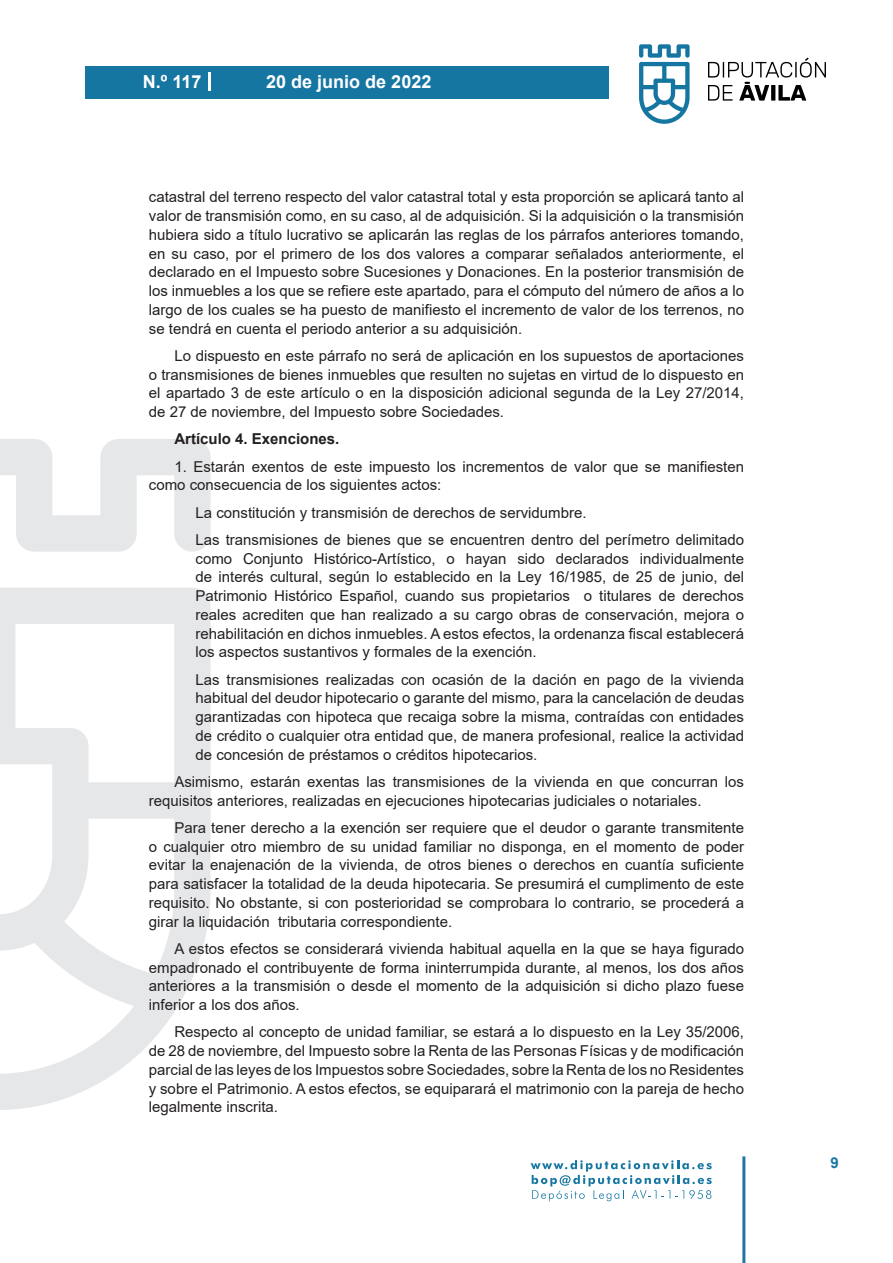
<style>
.page{position:relative;width:893px;height:1263px;background:#fff}
.page>*{position:absolute;margin:0;border:0;box-sizing:border-box;transform-origin:0 0}
.t1{font:700 18px "Arial";color:#fff}
.t2{font:15px/18.8px "Arial";color:#231f20;text-align:justify}
.t3{font:700 15px "Arial";color:#231f20}
.t4{font:700 15px "Arial";color:#1d76a4}
</style>
<div class="page">
<svg style="left:531px;top:1160px;width:181px;height:41px"></svg>
<div style="left:85px;top:66px;width:523px;height:33px;background:#1676a2"></div>
<svg style="left:639px;top:44px;width:51px;height:80px"></svg>
<svg style="left:708px;top:58px;width:118px;height:43px"></svg>
<hr style="left:742px;top:1156px;width:3px;height:107px;background:#1d76a4">
<svg style="left:208px;top:72px;width:2px;height:18px"></svg>
<svg style="left:0;top:439px;width:211px;height:671px"></svg>
<p class="t1" style="left:143px;top:69px;width:60px">N.º 117</p>
<p class="t1" style="left:266px;top:69px;width:167px">20 de junio de 2022</p>
<p class="t2" style="left:149px;top:188px;width:597px">catastral del terreno respecto del valor catastral total y esta proporción se aplicará tanto al valor de transmisión como, en su caso, al de adquisición. Si la adquisición o la transmisión hubiera sido a título lucrativo se aplicarán las reglas de los párrafos anteriores tomando, en su caso, por el primero de los dos valores a comparar señalados anteriormente, el declarado en el Impuesto sobre Sucesiones y Donaciones. En la posterior transmisión de los inmuebles a los que se refiere este apartado, para el cómputo del número de años a lo largo de los cuales se ha puesto de manifiesto el incremento de valor de los terrenos, no se tendrá en cuenta el periodo anterior a su adquisición.</p>
<p class="t2" style="left:149px;top:346px;width:597px;text-indent:26px">Lo dispuesto en este párrafo no será de aplicación en los supuestos de aportaciones o transmisiones de bienes inmuebles que resulten no sujetas en virtud de lo dispuesto en el apartado 3 de este artículo o en la disposición adicional segunda de la Ley 27/2014, de 27 de noviembre, del Impuesto sobre Sociedades.</p>
<p class="t3" style="left:174px;top:428px;width:167px">Artículo 4. Exenciones.</p>
<p class="t2" style="left:149px;top:457px;width:597px;text-indent:26px">1. Estarán exentos de este impuesto los incrementos de valor que se manifiesten como consecuencia de los siguientes actos:</p>
<p class="t2" style="left:196px;top:499px;width:550px;line-height:27.3px">La constitución y transmisión de derechos de servidumbre.<br>Las transmisiones de bienes que se encuentren dentro del perímetro delimitado</p>
<p class="t2" style="left:196px;top:549px;width:550px">como Conjunto Histórico-Artístico, o hayan sido declarados individualmente de interés cultural, según lo establecido en la Ley 16/1985, de 25 de junio, del Patrimonio Histórico Español, cuando sus propietarios o titulares de derechos reales acrediten que han realizado a su cargo obras de conservación, mejora o rehabilitación en dichos inmuebles. A estos efectos, la ordenanza fiscal establecerá los aspectos sustantivos y formales de la exención.</p>
<p class="t2" style="left:196px;top:670px;width:550px">Las transmisiones realizadas con ocasión de la dación en pago de la vivienda habitual del deudor hipotecario o garante del mismo, para la cancelación de deudas garantizadas con hipoteca que recaiga sobre la misma, contraídas con entidades de crédito o cualquier otra entidad que, de manera profesional, realice la actividad de concesión de préstamos o créditos hipotecarios.</p>
<p class="t2" style="left:149px;top:772px;width:597px;text-indent:26px">Asimismo, estarán exentas las transmisiones de la vivienda en que concurran los requisitos anteriores, realizadas en ejecuciones hipotecarias judiciales o notariales.</p>
<p class="t2" style="left:149px;top:818px;width:597px;text-indent:26px">Para tener derecho a la exención ser requiere que el deudor o garante transmitente o cualquier otro miembro de su unidad familiar no disponga, en el momento de poder evitar la enajenación de la vivienda, de otros bienes o derechos en cuantía suficiente para satisfacer la totalidad de la deuda hipotecaria. Se presumirá el cumplimento de este requisito. No obstante, si con posterioridad se comprobara lo contrario, se procederá a girar la liquidación tributaria correspondiente.</p>
<p class="t2" style="left:149px;top:939px;width:597px;text-indent:26px">A estos efectos se considerará vivienda habitual aquella en la que se haya figurado empadronado el contribuyente de forma ininterrumpida durante, al menos, los dos años anteriores a la transmisión o desde el momento de la adquisición si dicho plazo fuese inferior a los dos años.</p>
<p class="t2" style="left:149px;top:1023px;width:597px;text-indent:26px">Respecto al concepto de unidad familiar, se estará a lo dispuesto en la Ley 35/2006, de 28 de noviembre, del Impuesto sobre la Renta de las Personas Físicas y de modificación parcial de las leyes de los Impuestos sobre Sociedades, sobre la Renta de los no Residentes y sobre el Patrimonio. A estos efectos, se equiparará el matrimonio con la pareja de hecho legalmente inscrita.</p>
<p class="t4" style="left:831px;top:1152px;width:10px">9</p>
</div>
